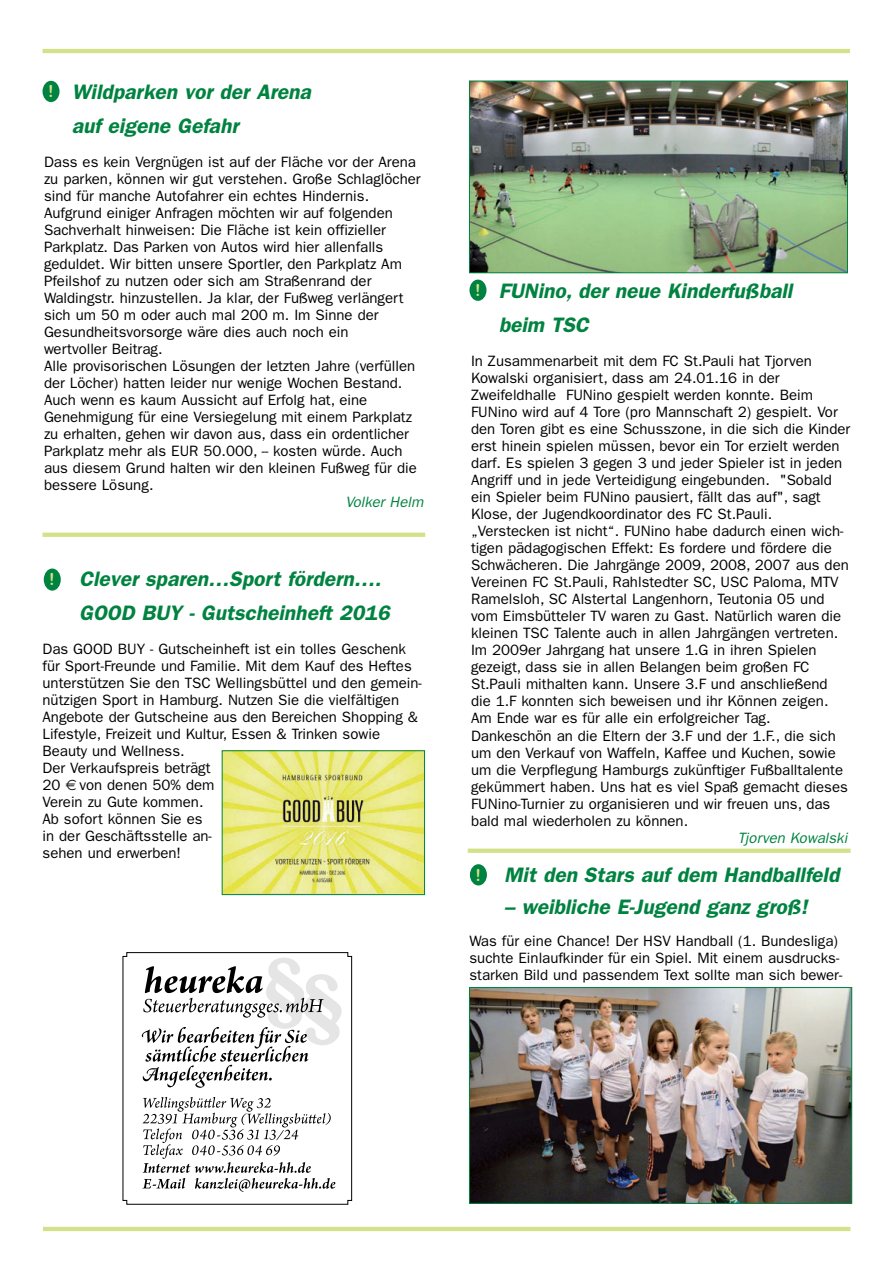
<style>
.page{position:relative;width:893px;height:1263px;background:#fff}
.page>*{position:absolute;margin:0;border:0;box-sizing:border-box;transform-origin:0 0}
.t1{font:italic 600 21px/34px "Franklin Gothic";color:#008340}
.t2{font:16.5px "Arial Rounded MT Bold";color:#d2e288}
.t3{font:15px/17px "Franklin Gothic";color:#000}
.t4{font:italic 15px "Franklin Gothic";color:#008340}
</style>
<div class="page">
<hr style="left:43px;top:49px;width:807px;height:4px;background:#d2e288">
<hr style="left:43px;top:1227px;width:807px;height:4px;background:#d2e288">
<div style="left:470px;top:864px;width:17px;height:21px;background:#008340;border-radius:50%"></div>
<img style="left:471px;top:989px;width:379px;height:212px">
<div style="left:469px;top:987px;width:383px;height:216px;border:1px solid #008340"></div>
<img style="left:471px;top:83px;width:375px;height:188px">
<div style="left:469px;top:81px;width:379px;height:192px;border:1px solid #008340"></div>
<div style="left:468px;top:848px;width:383px;height:5px;background:#d2e288"></div>
<div style="left:43px;top:81px;width:17px;height:21px;background:#008340;border-radius:50%"></div>
<svg style="left:43px;top:533px;width:382px;height:4px;background:#d3e28b"></svg>
<div style="left:469px;top:280px;width:17px;height:21px;background:#008340;border-radius:50%"></div>
<svg style="left:122px;top:952px;width:230px;height:253px"></svg>
<svg style="left:142px;top:1097px;width:193px;height:94px"></svg>
<svg style="left:142px;top:957px;width:200px;height:131px"></svg>
<div style="left:44px;top:568px;width:17px;height:23px;background:#008340;border-radius:50%"></div>
<img style="left:224px;top:752px;width:199px;height:141px">
<div style="left:222px;top:750px;width:203px;height:145px;border:1px solid #008340"></div>
<h1 class="t1" style="left:72px;top:75px;width:241px">Wildparken vor der Arena auf eigene Gefahr</h1>
<p class="t3" style="left:44px;top:153px;width:378px">Dass es kein Vergnügen ist auf der Fläche vor der Arena zu parken, können wir gut verstehen. Große Schlaglöcher sind für manche Autofahrer ein echtes Hindernis.<br>Aufgrund einiger Anfragen möchten wir auf folgenden Sachverhalt hinweisen: Die Fläche ist kein offizieller Parkplatz. Das Parken von Autos wird hier allenfalls geduldet. Wir bitten unsere Sportler, den Parkplatz Am Pfeilshof zu nutzen oder sich am Straßenrand der Waldingstr. hinzustellen. Ja klar, der Fußweg verlängert sich um 50 m oder auch mal 200 m. Im Sinne der Gesundheitsvorsorge wäre dies auch noch ein<br>wertvoller Beitrag.<br>Alle provisorischen Lösungen der letzten Jahre (verfüllen der Löcher) hatten leider nur wenige Wochen Bestand.<br>Auch wenn es kaum Aussicht auf Erfolg hat, eine Genehmigung für eine Versiegelung mit einem Parkplatz zu erhalten, gehen wir davon aus, dass ein ordentlicher Parkplatz mehr als EUR 50.000, -- kosten würde. Auch aus diesem Grund halten wir den kleinen Fußweg für die bessere Lösung.</p>
<p class="t4" style="left:345px;top:493px;width:80px">Volker Helm</p>
<p class="t2" style="left:48px;top:82px;width:7px">!</p>
<h1 class="t1" style="left:79px;top:562px;width:312px">Clever sparen…Sport fördern….<br>GOOD BUY - Gutscheinheft 2016</h1>
<p class="t3" style="left:43px;top:640px;width:381px">Das GOOD BUY - Gutscheinheft ist ein tolles Geschenk für Sport-Freunde und Familie. Mit dem Kauf des Heftes unterstützen Sie den TSC Wellingsbüttel und den gemein&shy;nützigen Sport in Hamburg. Nutzen Sie die vielfältigen Angebote der Gutscheine aus den Bereichen Shopping &amp; Lifestyle, Freizeit und Kultur, Essen &amp; Trinken sowie Beauty und Wellness.<br>Der Verkaufspreis beträgt<br>20</p>
<p class="t2" style="left:49px;top:570px;width:7px">!</p>
<p class="t3" style="left:43px;top:776px;width:174px;text-indent:37px">von denen 50% dem<br>Verein zu Gute kommen.<br>Ab sofort können Sie es in der Geschäftsstelle an&shy;sehen und erwerben!</p>
<h1 class="t1" style="left:499px;top:274px;width:295px">FUNino, der neue Kinderfußball beim TSC</h1>
<p class="t3" style="left:471px;top:353px;width:381px">In Zusammenarbeit mit dem FC St.Pauli hat Tjorven Kowalski organisiert, dass am 24.01.16 in der Zweifeldhalle FUNino gespielt werden konnte. Beim FUNino wird auf 4 Tore (pro Mannschaft 2) gespielt. Vor den Toren gibt es eine Schusszone, in die sich die Kinder erst hinein spielen müssen, bevor ein Tor erzielt werden darf. Es spielen 3 gegen 3 und jeder Spieler ist in jeden Angriff und in jede Verteidigung eingebunden. "Sobald ein Spieler beim FUNino pausiert, fällt das auf", sagt Klose, der Jugendkoordinator des FC St.Pauli. „Verstecken ist nicht“. FUNino habe dadurch einen wich&shy;tigen pädagogischen Effekt: Es fordere und fördere die Schwächeren. Die Jahrgänge 2009, 2008, 2007 aus den Vereinen FC St.Pauli, Rahlstedter SC, USC Paloma, MTV Ramelsloh, SC Alstertal Langenhorn, Teutonia 05 und vom Eimsbütteler TV waren zu Gast. Natürlich waren die kleinen TSC Talente auch in allen Jahrgängen vertreten.<br>Im 2009er Jahrgang hat unsere 1.G in ihren Spielen gezeigt, dass sie in allen Belangen beim großen FC St.Pauli mithalten kann. Unsere 3.F und anschließend die 1.F konnten sich beweisen und ihr Können zeigen.<br>Am Ende war es für alle ein erfolgreicher Tag.<br>Dankeschön an die Eltern der 3.F und der 1.F., die sich um den Verkauf von Waffeln, Kaffee und Kuchen, sowie um die Verpflegung Hamburgs zukünftiger Fußballtalente gekümmert haben. Uns hat es viel Spaß gemacht dieses FUNino-Turnier zu organisieren und wir freuen uns, das bald mal wiederholen zu können.</p>
<p class="t4" style="left:738px;top:829px;width:111px">Tjorven Kowalski</p>
<p class="t2" style="left:475px;top:280px;width:7px">!</p>
<h1 class="t1" style="left:504px;top:858px;width:337px">Mit den Stars auf dem Handballfeld</h1>
<h1 class="t1" style="left:504px;top:890px;width:305px">– weibliche E-Jugend ganz groß!</h1>
<p class="t3" style="left:469px;top:932px;width:374px">Was für eine Chance! Der HSV Handball (1. Bundesliga) suchte Einlaufkinder für ein Spiel. Mit einem ausdrucks&shy;starken Bild und passendem Text sollte man sich bewer-</p>
<p class="t2" style="left:475px;top:865px;width:7px">!</p>
</div>
